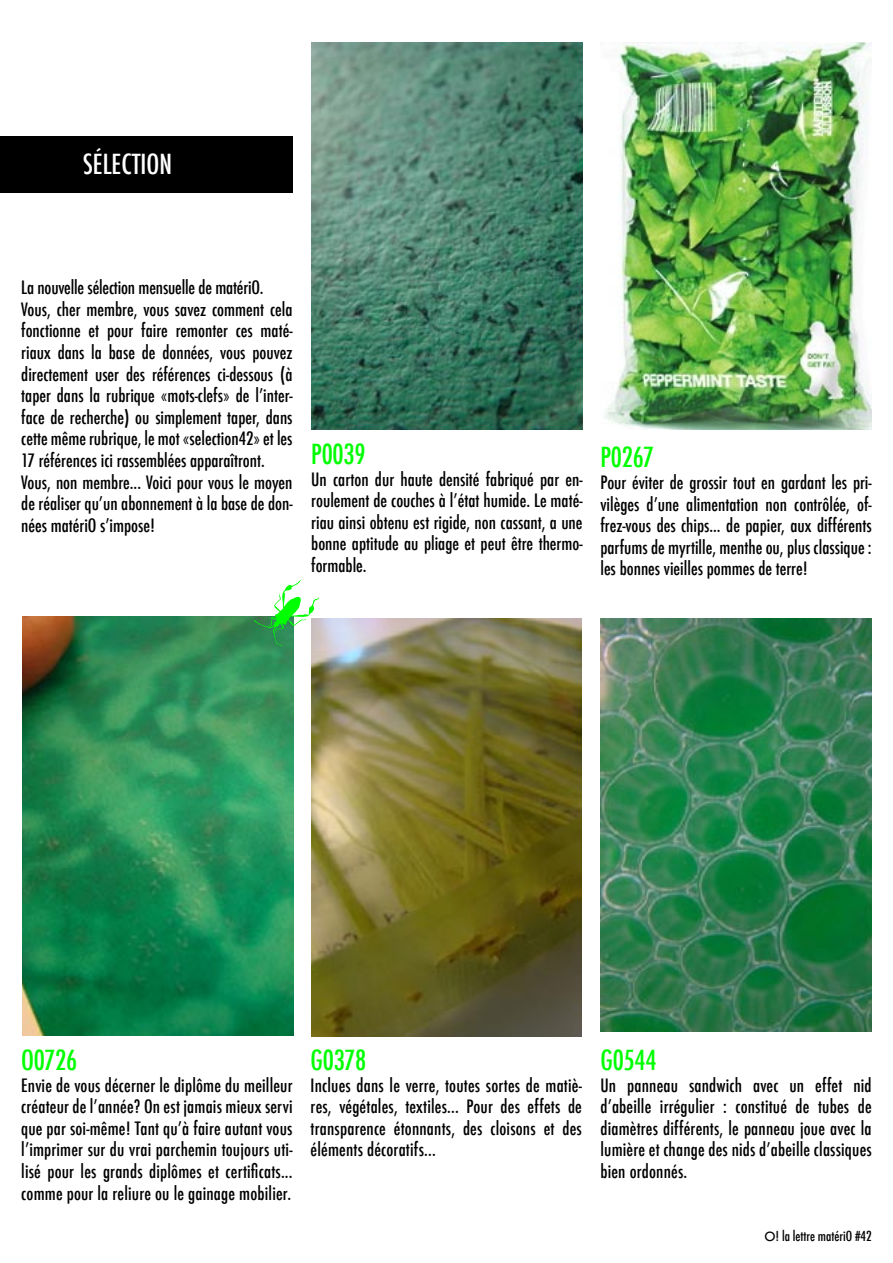
<style>
.page{position:relative;width:893px;height:1263px;background:#fff}
.page>*{position:absolute;margin:0;border:0;box-sizing:border-box;transform-origin:0 0}
.t1{font:500 condensed 27px "Futura";letter-spacing:-.01em;color:#0f0}
.t2{font:500 condensed 27px "Futura";color:#fff}
.t3{font:500 condensed 18px/21.6px "Futura";color:#000;text-align:justify}
.t4{font:500 condensed 13.5px "Futura";color:#000}
.s1{font-family:"Gill Sans";font-weight:400;font-stretch:normal}
</style>
<div class="page">
<div style="left:0;top:136px;width:293px;height:57px;background:#000"></div>
<img style="left:600px;top:618px;width:272px;height:413px">
<img style="left:604px;top:43px;width:268px;height:386px">
<img style="left:311px;top:43px;width:272px;height:386px">
<img style="left:22px;top:617px;width:271px;height:418px">
<img style="left:311px;top:618px;width:271px;height:418px">
<svg style="left:248px;top:580px;width:75px;height:72px"></svg>
<p class="t2" style="left:83px;top:146px;width:91px">SÉLECTION</p>
<p class="t3" style="left:21px;top:277px;width:244px">La nouvelle sélection mensuelle de matériO.</p>
<p class="t3" style="left:21px;top:298px;width:273px">Vous, cher membre, vous savez comment cela fonctionne et pour faire remonter ces maté&shy;riaux dans la base de données, vous pouvez directement user des références ci-dessous (à taper dans la rubrique «mots-clefs» de lʼinter&shy;face de recherche) ou simplement taper, dans cette même rubrique, le mot «selection42» et les 17 références ici rassemblées apparaîtront.</p>
<p class="t3" style="left:21px;top:471px;width:273px">Vous, non membre... Voici pour vous le moyen de réaliser quʼun abonnement à la base de don&shy;nées matériO sʼimpose!</p>
<p class="t1" style="left:311px;top:437px;width:56px">P0039</p>
<p class="t3" style="left:311px;top:468px;width:273px">Un carton dur haute densité fabriqué par en&shy;roulement de couches à lʼétat humide. Le maté&shy;riau ainsi obtenu est rigide, non cassant, a une bonne aptitude au pliage et peut être thermo&shy;formable.</p>
<p class="t1" style="left:600px;top:440px;width:55px">P0267</p>
<p class="t3" style="left:600px;top:472px;width:273px">Pour éviter de grossir tout en gardant les pri&shy;vilèges dʼune alimentation non contrôlée, of&shy;frez-vous des chips... de papier, aux différents parfums de myrtille, menthe ou, plus classique : les bonnes vieilles pommes de terre!</p>
<p class="t1" style="left:21px;top:1043px;width:57px">O0726</p>
<p class="t3" style="left:21px;top:1074px;width:273px">Envie de vous décerner le diplôme du meilleur créateur de lʼannée? On est jamais mieux servi que par soi-même! Tant quʼà faire autant vous lʼimprimer sur du vrai parchemin toujours uti&shy;lisé pour les grands diplômes et certificats... comme pour la reliure ou le gainage mobilier.</p>
<p class="t1" style="left:311px;top:1043px;width:57px">G0378</p>
<p class="t3" style="left:311px;top:1074px;width:273px">Inclues dans le verre, toutes sortes de matiè&shy;res, végétales, textiles... Pour des effets de transparence étonnants, des cloisons et des éléments décoratifs...</p>
<p class="t1" style="left:600px;top:1043px;width:58px">G0544</p>
<p class="t3" style="left:600px;top:1074px;width:273px">Un panneau sandwich avec un effet nid dʼabeille irrégulier : constitué de tubes de diamètres différents, le panneau joue avec la lumière et change des nids dʼabeille classiques bien ordonnés.</p>
<p class="t4" style="left:764px;top:1227px;width:109px"><span class="s1">O</span>! la lettre matériO #42</p>
</div>
